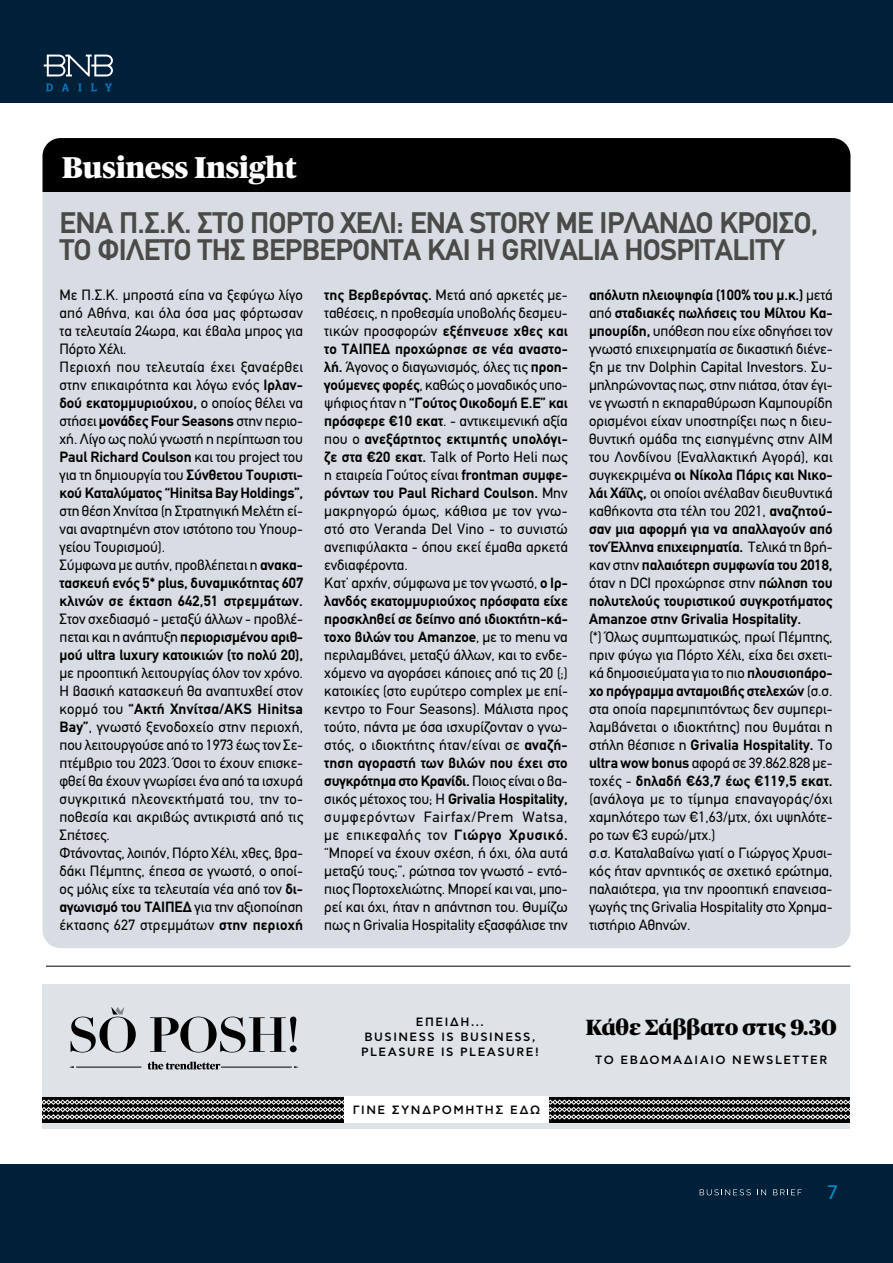
<style>
.page{position:relative;width:893px;height:1263px;background:#fff}
.page>*{position:absolute;margin:0;border:0;box-sizing:border-box;transform-origin:0 0}
.t1{font:700 30px/27px "PF Din Text";letter-spacing:-.02em;color:#4a4a49}
.t2{font:900 30px "Publico Headline";color:#fff}
.t3{font:900 21.9px "Publico Headline";letter-spacing:-.005em;color:#000}
.t4{font:19.5px "CF Asty Std";color:#0093d1}
.t5{font:15px/18px "PF Din Text";color:#000}
.t6{font:700 15px/18px "PF Din Text";letter-spacing:-.005em;color:#000;text-align:justify}
.t7{font:500 12px/15px "CF Asty Std";letter-spacing:.125em;color:#000;text-align:center}
.s1{font-weight:700}
.s2{font-weight:400}
</style>
<div class="page">
<div style="left:0;top:0;width:893px;height:102px;background:#001f38"></div>
<svg style="left:46px;top:84px;width:7px;height:7px"></svg>
<svg style="left:62px;top:84px;width:7px;height:7px"></svg>
<svg style="left:78px;top:84px;width:4px;height:7px"></svg>
<svg style="left:91px;top:84px;width:6px;height:7px"></svg>
<svg style="left:105px;top:84px;width:7px;height:7px"></svg>
<svg style="left:44px;top:55px;width:69px;height:21px"></svg>
<div style="left:0;top:1164px;width:893px;height:99px;background:#001f38"></div>
<svg style="left:700px;top:1189px;width:51px;height:6px"></svg>
<svg style="left:757px;top:1189px;width:9px;height:6px"></svg>
<svg style="left:773px;top:1189px;width:28px;height:6px"></svg>
<div style="left:43px;top:138px;width:807px;height:810px;background:#d8dde3;border-radius:18px"></div>
<div style="left:43px;top:138px;width:807px;height:54px;background:#000"></div>
<div style="left:43px;top:984px;width:807px;height:144px;background:#dee3e8"></div>
<div style="left:43px;top:1096px;width:807px;height:26px;background:#000"></div>
<svg style="left:43px;top:1099px;width:807px;height:20px"></svg>
<hr style="left:76px;top:1067px;width:65px;height:1px;background:#000">
<svg style="left:148px;top:1061px;width:72px;height:8px"></svg>
<svg style="left:71px;top:1007px;width:226px;height:45px"></svg>
<hr style="left:221px;top:1067px;width:71px;height:1px;background:#000">
<div style="left:344px;top:1096px;width:205px;height:26px;background:#fff"></div>
<hr style="left:46px;top:966px;width:804px;height:1px;background:#000">
<h1 class="t2" style="left:62px;top:145px;width:236px">Business Insight</h1>
<h1 class="t1" style="left:60px;top:209px;width:760px">ΈΝΑ Π.Σ.Κ. ΣΤΟ ΠΌΡΤΟ ΧΈΛΙ: ΈΝΑ STORY ΜΕ ΙΡΛΑΝΔΌ ΚΡΟΊΣΟ,<br>ΤΟ ΦΙΛΈΤΟ ΤΗΣ ΒΕΡΒΕΡΌΝΤΑ ΚΑΙ Η GRIVALIA HOSPITALITY</h1>
<p class="t5" style="left:60px;top:286px;width:245px">Mε Π.Σ.Κ. μπροστά είπα να ξεφύγω λίγο από Αθήνα, και όλα όσα μας φόρτωσαν τα τελευταία 24ωρα, και έβαλα μπρος για Πόρτο Χέλι.<br>Περιοχή που τελευταία έχει ξαναέρθει στην επικαιρότητα και λόγω ενός <span class="s1">Ιρλαν&shy;δού εκατομμυριούχου,</span> ο οποίος θέλει να στήσει <span class="s1">μονάδες Four Seasons</span> στην περιο&shy;χή. Λίγο ως πολύ γνωστή η περίπτωση του <span class="s1">Paul Richard Coulson</span> και του project του για τη δημιουργία του <span class="s1">Σύνθετου Τουριστι&shy;κού Καταλύματος “Hinitsa Bay Holdings”,</span></p>
<p class="t5" style="left:60px;top:502px;width:245px">στη θέση Χηνίτσα (η Στρατηγική Μελέτη εί&shy;ναι αναρτημένη στον ιστότοπο του Υπουρ&shy;γείου Τουρισμού).<br>Σύμφωνα με αυτήν, προβλέπεται η <span class="s1">ανακα&shy;τασκευή ενός 5* plus, δυναμικότητας 607 κλινών σε έκταση 642,51 στρεμμάτων.</span></p>
<p class="t6" style="left:60px;top:610px;width:245px"><span class="s2">Στον σχεδιασμό - μεταξύ άλλων - προβλέ&shy;πεται και η ανάπτυξη</span> περιορισμένου αριθ&shy;μού ultra luxury κατοικιών (το πολύ 20),</p>
<p class="t5" style="left:60px;top:664px;width:245px">με προοπτική λειτουργίας όλον τον χρόνο.<br>Η βασική κατασκευή θα αναπτυχθεί στον κορμό του <span class="s1">“Ακτή Χηνίτσα/AKS Hinitsa Bay”</span>, γνωστό ξενοδοχείο στην περιοχή, που λειτουργούσε από το 1973 έως τον Σε&shy;πτέμβριο του 2023. Όσοι το έχουν επισκε&shy;φθεί θα έχουν γνωρίσει ένα από τα ισχυρά συγκριτικά πλεονεκτήματά του, την το&shy;ποθεσία και ακριβώς αντικριστά από τις Σπέτσες.<br>Φτάνοντας, λοιπόν, Πόρτο Χέλι, χθες, βρα&shy;δάκι Πέμπτης, έπεσα σε γνωστό, ο οποί&shy;ος μόλις είχε τα τελευταία νέα από τον <span class="s1">δι&shy;αγωνισμό του ΤΑΙΠΕΔ</span> για την αξιοποίηση έκτασης 627 στρεμμάτων <span class="s1">στην περιοχή</span></p>
<p class="t5" style="left:324px;top:286px;width:245px"><span class="s1">της Βερβερόντας.</span> Μετά από αρκετές με&shy;ταθέσεις, η προθεσμία υποβολής δεσμευ&shy;τικών προσφορών <span class="s1">εξέπνευσε χθες και το ΤΑΙΠΕΔ προχώρησε σε νέα αναστο&shy;λή.</span> Άγονος ο διαγωνισμός, όλες τις <span class="s1">προη&shy;γούμενες φορές</span>, καθώς ο μοναδικός υπο&shy;ψήφιος ήταν η <span class="s1">“Γούτος Οικοδομή Ε.Ε” και πρόσφερε €10 εκατ</span>. - αντικειμενική αξία που ο <span class="s1">ανεξάρτητος εκτιμητής υπολόγι&shy;ζε στα €20 εκατ.</span> Talk of Porto Heli πως η εταιρεία Γούτος είναι <span class="s1">frontman συμφε&shy;ρόντων του Paul Richard Coulson.</span> Μην μακρηγορώ όμως, κάθισα με τον γνω&shy;στό στο Veranda Del Vino - το συνιστώ ανεπιφύλακτα - όπου εκεί έμαθα αρκετά ενδιαφέροντα.<br>Κατ’ αρχήν, σύμφωνα με τον γνωστό, <span class="s1">ο Ιρ&shy;λανδός εκατομμυριούχος πρόσφατα είχε προσκληθεί σε δείπνο από ιδιοκτήτη-κά&shy;τοχο βιλών του Αmanzoe</span>, με το menu να περιλαμβάνει, μεταξύ άλλων, και το ενδε&shy;χόμενο να αγοράσει κάποιες από τις 20 (;) κατοικίες (στο ευρύτερο complex με επί&shy;κεντρο το Four Seasons). Μάλιστα προς τούτο, πάντα με όσα ισχυρίζονταν ο γνω&shy;στός, ο ιδιοκτήτης ήταν/είναι σε <span class="s1">αναζή&shy;τηση αγοραστή των βιλών που έχει στο συγκρότημα στο Κρανίδι.</span> Ποιος είναι ο βα&shy;σικός μέτοχος του; Η <span class="s1">Grivalia Hospitality, </span>συμφερόντων Fairfax/Prem Watsa, με επικεφαλής τον <span class="s1">Γιώργο Χρυσικό. </span>“Μπορεί να έχουν σχέση, ή όχι, όλα αυτά μεταξύ τους;”, ρώτησα τον γνωστό - εντό&shy;πιος Πορτοχελιώτης. Μπορεί και ναι, μπο&shy;ρεί και όχι, ήταν η απάντηση του. Θυμίζω πως η Grivalia Hospitality εξασφάλισε την</p>
<p class="t5" style="left:589px;top:286px;width:245px;text-align:justify"><span class="s1">απόλυτη πλειοψηφία (100% του μ.κ.)</span> μετά από <span class="s1">σταδιακές πωλήσεις του Μίλτου Κα&shy;μπουρίδη,</span> υπόθεση που είχε οδηγήσει τον γνωστό επιχειρηματία σε δικαστική διένε&shy;ξη με την Dolphin Capital Investors. Συ&shy;μπληρώνοντας πως, στην πιάτσα, όταν έγι&shy;νε γνωστή η εκπαραθύρωση Καμπουρίδη ορισμένοι είχαν υποστηρίξει πως η διευ&shy;θυντική ομάδα της εισηγμένης στην ΑΙΜ του Λονδίνου (Εναλλακτική Αγορά), και συγκεκριμένα <span class="s1">οι Νίκολα Πάρις και Νικο&shy;λάι Χάϊλς,</span> οι οποίοι ανέλαβαν διευθυντικά καθήκοντα στα τέλη του 2021, <span class="s1">αναζητού&shy;σαν μια αφορμή για να απαλλαγούν από τον Έλληνα επιχειρηματία.</span> Τελικά τη βρή&shy;καν στην <span class="s1">παλαιότερη συμφωνία του 2018, </span>όταν η DCI προχώρησε στην <span class="s1">πώληση του πολυτελούς τουριστικού συγκροτήματος Amanzoe στην Grivalia Hospitality.</span></p>
<p class="t5" style="left:589px;top:628px;width:245px">(*) Όλως συμπτωματικώς, πρωί Πέμπτης, πριν φύγω για Πόρτο Χέλι, είχα δει σχετι&shy;κά δημοσιεύματα για το πιο <span class="s1">πλουσιοπάρο&shy;χο πρόγραμμα ανταμοιβής στελεχών</span> (σ.σ. στα οποία παρεμπιπτόντως δεν συμπερι&shy;λαμβάνεται ο ιδιοκτήτης) που θυμάται η στήλη θέσπισε η <span class="s1">Grivalia Hospitality.</span> Το <span class="s1">ultra wow bonus</span> αφορά σε 39.862.828 με&shy;τοχές - <span class="s1">δηλαδή €63,7 έως €119,5 εκατ. </span>(ανάλογα με το τίμημα επαναγοράς/όχι χαμηλότερο των €1,63/μτχ, όχι υψηλότε&shy;ρο των €3 ευρώ/μτχ.)<br>σ.σ. Καταλαβαίνω γιατί ο Γιώργος Χρυσι&shy;κός ήταν αρνητικός σε σχετικό ερώτημα, παλαιότερα, για την προοπτική επανεισα&shy;γωγής της Grivalia Hospitality στο Χρημα&shy;τιστήριο Αθηνών.</p>
<p class="t7" style="left:361px;top:1015px;width:179px">ΕΠΕΙΔΉ...<br>BUSINESS IS BUSINESS,<br>PLEASURE IS PLEASURE!</p>
<p class="t7" style="left:353px;top:1103px;width:189px">ΓΊ ΝΕ ΣΥΝΔΡΟΜΗΤΉ Σ ΕΔΏ</p>
<h2 class="t3" style="left:586px;top:1011px;width:253px">Κάθε Σάββατο στις 9.30</h2>
<p class="t7" style="left:595px;top:1052px;width:234px">ΤΟ ΕΒΔΟΜΑΔΙΑΙΟ NEWSLETTER</p>
<h3 class="t4" style="left:827px;top:1181px;width:12px">7</h3>
</div>
